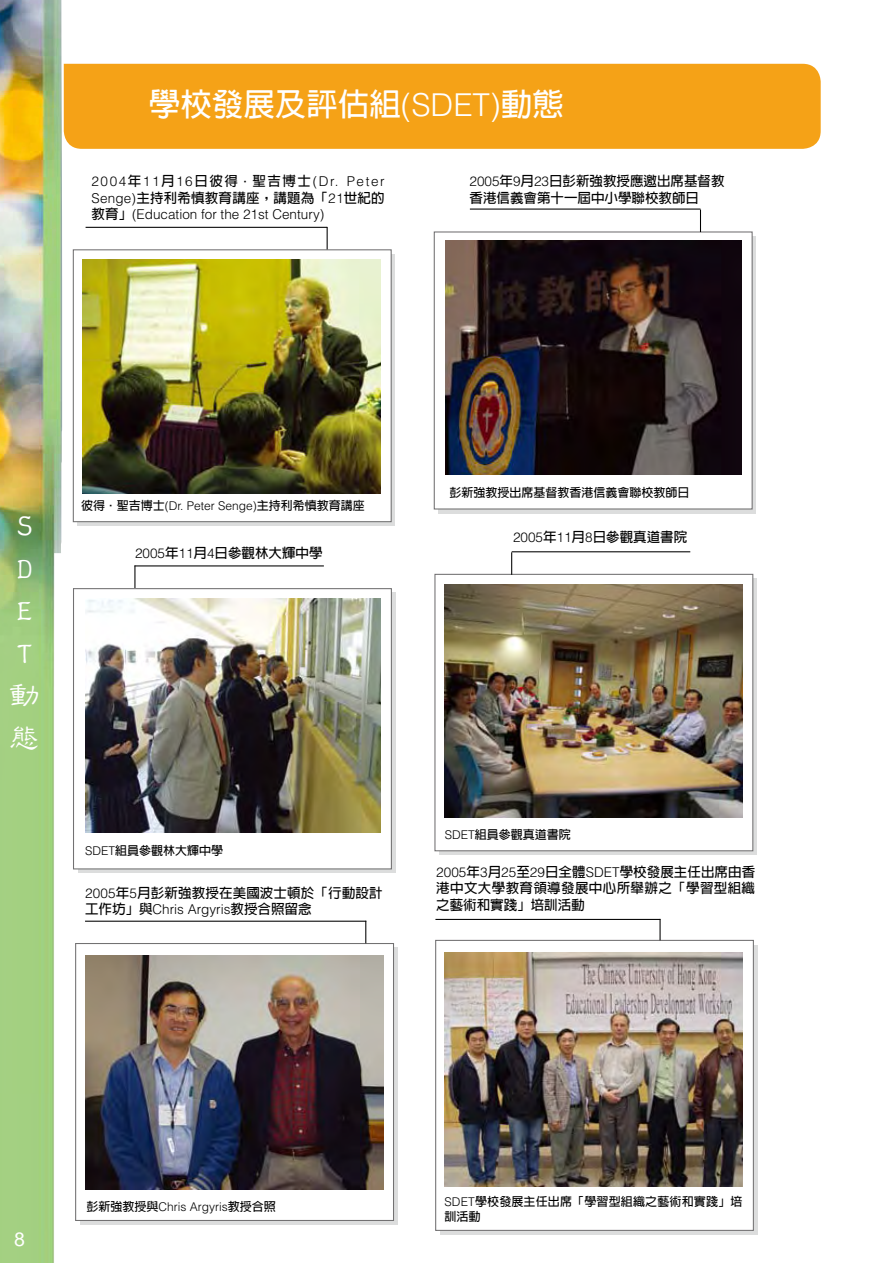
<style>
.page{position:relative;width:893px;height:1263px;background:#fff}
.page>*{position:absolute;margin:0;border:0;box-sizing:border-box;transform-origin:0 0}
.t1{font:700 31.5px "AR Hei B5 HK";color:#fff}
.t2{font:500 31.5px/42.5px "AR Li Shu B5 HK";color:#fff}
.t3{font:700 13.5px/16.5px "AR Hei B5 HK";letter-spacing:.005em;color:#000}
.t4{font:300 13.5px "Helvetica";color:#000}
.t5{font:300 13.5px "Helvetica";letter-spacing:.115em;color:#000}
.t6{font:700 12px/15px "AR Hei B5 HK";color:#000}
.t7{font:300 12px "Helvetica";color:#000}
.s1{font-family:"Helvetica";font-weight:300}
.s2{font-family:"AR Hei B5 HK";font-weight:700}
.s3{font-family:"AR Hei B5 HK";font-weight:700;font-size:11.4px}
.s4{font-size:11.4px}
</style>
<div class="page">
<img style="left:0;top:0;width:62px;height:1263px">
<div style="left:438px;top:236px;width:318px;height:278px;background:linear-gradient(to right,#dcdddd,#dcdddd)"></div>
<div style="left:434px;top:232px;width:318px;height:277px;background:#fff"></div>
<div style="left:434px;top:231px;width:319px;height:278px;border:1px solid #727172"></div>
<img style="left:446px;top:241px;width:296px;height:234px">
<div style="left:440px;top:945px;width:317px;height:290px;background:#dcdddd"></div>
<div style="left:436px;top:940px;width:317px;height:290px;background:#fff"></div>
<div style="left:435px;top:940px;width:319px;height:291px;border:1px solid #727172"></div>
<svg style="left:439px;top:578px;width:318px;height:277px;background:#d2d3d3"></svg>
<div style="left:435px;top:574px;width:318px;height:277px;background:#fff"></div>
<div style="left:434px;top:574px;width:319px;height:277px;border:1px solid #727172"></div>
<div style="left:80px;top:947px;width:318px;height:277px;background:#dcdddd"></div>
<div style="left:76px;top:943px;width:317px;height:277px;background:#fff"></div>
<div style="left:75px;top:943px;width:319px;height:278px;border:1px solid #727172"></div>
<div style="left:78px;top:592px;width:317px;height:281px;background:linear-gradient(to right,#dcdddd,#dcdddd)"></div>
<div style="left:74px;top:589px;width:317px;height:280px;background:#fff"></div>
<div style="left:73px;top:588px;width:319px;height:281px;border:1px solid #727172"></div>
<div style="left:64px;top:64px;width:757px;height:85px;background:#f5a217"></div>
<div style="left:77px;top:254px;width:318px;height:272px;background:linear-gradient(to right,#d0d1d1,#d1d2d2)"></div>
<div style="left:73px;top:250px;width:318px;height:272px;background:#fff"></div>
<div style="left:73px;top:249px;width:319px;height:273px;border:1px solid #727172"></div>
<img style="left:82px;top:259px;width:298px;height:234px">
<img style="left:85px;top:598px;width:295px;height:234px">
<img style="left:86px;top:955px;width:297px;height:234px">
<img style="left:445px;top:585px;width:297px;height:232px">
<img style="left:445px;top:952px;width:297px;height:234px">
<hr style="left:470px;top:209px;width:230px;height:1px;background:#000">
<svg style="left:700px;top:210px;width:1px;height:22px"></svg>
<hr style="left:512px;top:551px;width:178px;height:1px;background:#000">
<svg style="left:511px;top:552px;width:1px;height:23px"></svg>
<hr style="left:85px;top:921px;width:281px;height:1px;background:#000">
<svg style="left:365px;top:921px;width:1px;height:22px"></svg>
<hr style="left:134px;top:565px;width:190px;height:1px;background:#000">
<svg style="left:134px;top:565px;width:1px;height:23px"></svg>
<hr style="left:86px;top:227px;width:241px;height:1px;background:#000">
<svg style="left:327px;top:227px;width:1px;height:22px"></svg>
<hr style="left:435px;top:919px;width:225px;height:1px;background:#000">
<hr style="left:659px;top:919px;width:2px;height:21px;background:#000">
<svg style="left:15px;top:1232px;width:9px;height:14px"></svg>
<h1 class="t1" style="left:149px;top:88px;width:416px">學校發展及評估組<span class="s1">(SDET)</span>動態</h1>
<p class="t5" style="left:92px;top:173px;width:295px">2004<span class="s2">年</span>11<span class="s2">月</span>16<span class="s2">日彼得</span><span class="s3">‧</span><span class="s2">聖吉博士</span>(Dr. Peter</p>
<p class="t3" style="left:92px;top:189px;width:295px"><span class="s1">Senge)</span>主持利希慎教育講座，講題為「<span class="s1">21</span>世紀的</p>
<p class="t4" style="left:92px;top:206px;width:234px"><span class="s2">教育」</span>(Education for the 21st Century)</p>
<p class="t3" style="left:470px;top:173px;width:257px"><span class="s1">2005</span>年<span class="s1">9</span>月<span class="s1">23</span>日彭新強教授應邀出席基督教香港信義會第十一屆中小學聯校教師日</p>
<h1 class="t2" style="left:9px;top:504px;width:31px">S<br>D<br>E<br>T動態</h1>
<p class="t6" style="left:81px;top:498px;width:285px">彼得<span class="s4">‧</span>聖吉博士<span class="s1">(Dr. Peter Senge)</span>主持利希慎教育講座</p>
<p class="t3" style="left:135px;top:545px;width:189px"><span class="s1">2005</span>年<span class="s1">11</span>月<span class="s1">4</span>日參觀林大輝中學</p>
<p class="t6" style="left:85px;top:843px;width:139px"><span class="s1">SDET</span>組員參觀林大輝中學</p>
<p class="t3" style="left:85px;top:884px;width:299px"><span class="s1">2005</span>年<span class="s1">5</span>月彭新強教授在美國波士頓於「行動設計</p>
<p class="t4" style="left:85px;top:901px;width:228px"><span class="s2">工作坊」與</span>Chris Argyris<span class="s2">教授合照留念</span></p>
<p class="t6" style="left:449px;top:485px;width:241px">彭新強教授出席基督教香港信義會聯校教師日</p>
<p class="t3" style="left:513px;top:529px;width:176px"><span class="s1">2005</span>年<span class="s1">11</span>月<span class="s1">8</span>日參觀真道書院</p>
<p class="t6" style="left:445px;top:827px;width:127px"><span class="s1">SDET</span>組員參觀真道書院</p>
<p class="t3" style="left:436px;top:863px;width:320px;text-align:justify"><span class="s1">2005</span>年<span class="s1">3</span>月<span class="s1">25</span>至<span class="s1">29</span>日全體<span class="s1">SDET</span>學校發展主任出席由香港中文大學教育領導發展中心所舉辦之「學習型組織之藝術和實踐」培訓活動</p>
<p class="t7" style="left:87px;top:1199px;width:191px"><span class="s2">彭新強教授與</span>Chris Argyris<span class="s2">教授合照</span></p>
<p class="t6" style="left:444px;top:1194px;width:299px"><span class="s1">SDET</span>學校發展主任出席「學習型組織之藝術和實踐」培訓活動</p>
</div>
